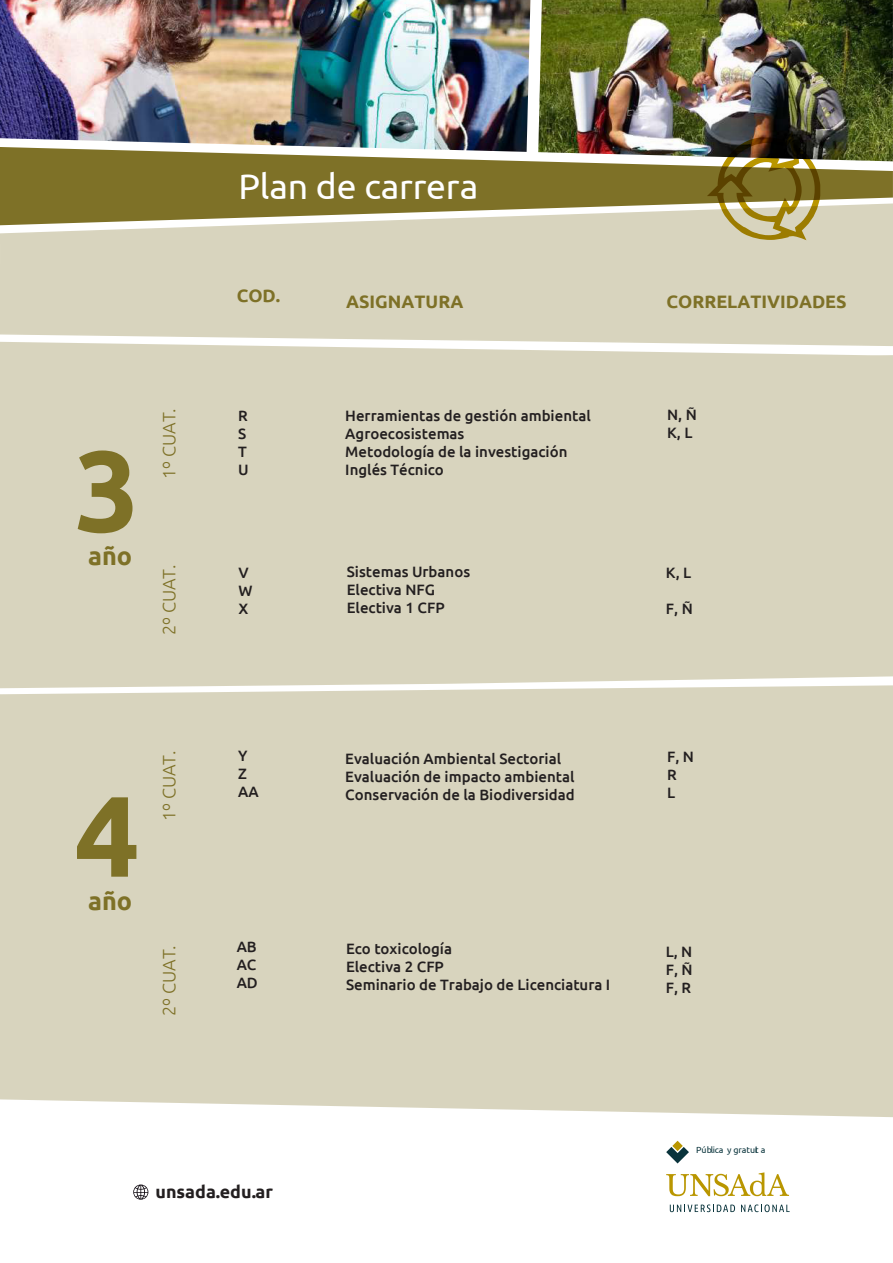
<style>
.page{position:relative;width:893px;height:1263px;background:#fff}
.page>*{position:absolute;margin:0;border:0;box-sizing:border-box;transform-origin:0 0}
.t1{font:700 114.45px "Ubuntu";color:#7e7127}
.t2{font:35.55px "Ubuntu";letter-spacing:-.005em;color:#fff}
.t3{font:700 25.2px "Ubuntu";letter-spacing:-.005em;color:#7e7127}
.t4{font:700 18px "Ubuntu";color:#7e7127}
.t5{font:300 18px "Ubuntu";letter-spacing:-.005em;color:#7e7127}
.t6{font:18px "Myriad Pro";color:#000}
.t7{font:700 17.4px "Ubuntu";color:#231f20}
.t8{font:500 15px/18px "Ubuntu";color:#231f20}
.t9{font:8.85px "Ubuntu";letter-spacing:-.005em;color:#0a343c}
</style>
<div class="page">
<div style="left:0;top:346px;width:893px;height:339px;background:#d8d4be"></div>
<div style="left:0;top:354px;width:893px;height:145px;background:#d8d4be"></div>
<div style="left:0;top:685px;width:893px;height:432px;background:#d8d4be"></div>
<div style="left:0;top:707px;width:893px;height:144px;background:#d8d4be"></div>
<svg style="left:666px;top:1172px;width:123px;height:24px"></svg>
<svg style="left:666px;top:1141px;width:23px;height:22px"></svg>
<svg style="left:670px;top:1204px;width:65px;height:8px"></svg>
<svg style="left:741px;top:1204px;width:49px;height:8px"></svg>
<svg style="left:133px;top:1184px;width:15px;height:16px"></svg>
<img style="left:538px;top:0;width:355px;height:147px">
<img style="left:0;top:0;width:530px;height:147px">
<svg style="left:0;top:147px;width:893px;height:56px;background:#8d8346"></svg>
<svg style="left:0;top:203px;width:893px;height:143px;background:#d5d0b9"></svg>
<svg style="left:707px;top:131px;width:113px;height:109px;background:#8b7f4f"></svg>
<h1 class="t1" style="left:75px;top:421px;width:66px">3</h1>
<h3 class="t3" style="left:88px;top:541px;width:45px">año</h3>
<p class="t5" style="left:158px;top:479px;width:72px;rotate:-90deg">1º CUAT.</p>
<p class="t5" style="left:158px;top:635px;width:72px;rotate:-90deg">2º CUAT.</p>
<h1 class="t1" style="left:75px;top:766px;width:66px">4</h1>
<h3 class="t3" style="left:88px;top:886px;width:45px">año</h3>
<p class="t5" style="left:158px;top:821px;width:72px;rotate:-90deg">1º CUAT.</p>
<p class="t5" style="left:158px;top:1016px;width:72px;rotate:-90deg">2º CUAT.</p>
<h2 class="t2" style="left:238px;top:165px;width:241px">Plan de carrera</h2>
<p class="t4" style="left:237px;top:285px;width:45px">COD.</p>
<p class="t4" style="left:346px;top:291px;width:119px">ASIGNATURA</p>
<p class="t4" style="left:666px;top:290px;width:182px">CORRELATIVIDADES</p>
<p class="t8" style="left:238px;top:406px;width:12px">R<br>S<br>T<br>U</p>
<p class="t8" style="left:345px;top:406px;width:247px">Herramientas de gestión ambiental<br>Agroecosistemas<br>Metodología de la investigación<br>Inglés Técnico</p>
<p class="t8" style="left:667px;top:405px;width:31px">N, Ñ<br>K, L</p>
<p class="t8" style="left:347px;top:562px;width:125px">Sistemas Urbanos<br>Electiva NFG<br>Electiva 1 CFP</p>
<p class="t8" style="left:239px;top:563px;width:16px">V<br>W<br>X</p>
<p class="t8" style="left:666px;top:563px;width:27px">K, L</p>
<p class="t8" style="left:666px;top:599px;width:28px">F, Ñ</p>
<p class="t8" style="left:238px;top:746px;width:22px">Y<br>Z<br>AA</p>
<p class="t8" style="left:345px;top:749px;width:231px">Evaluación Ambiental Sectorial<br>Evaluación de impacto ambiental<br>Conservación de la Biodiversidad</p>
<p class="t6" style="left:453px;top:790px;width:98px">Matemática I</p>
<p class="t8" style="left:667px;top:747px;width:28px">F, N<br>R<br>L</p>
<p class="t8" style="left:346px;top:939px;width:266px">Eco toxicología<br>Electiva 2 CFP<br>Seminario de Trabajo de Licenciatura I</p>
<p class="t8" style="left:237px;top:937px;width:23px;text-align:justify">AB AC AD</p>
<p class="t8" style="left:666px;top:942px;width:28px;text-align:justify">L, N F, Ñ F, R</p>
<p class="t7" style="left:155px;top:1181px;width:119px">unsada.edu.ar</p>
<p class="t9" style="left:696px;top:1144px;width:71px">Pública y gratuti a</p>
</div>
